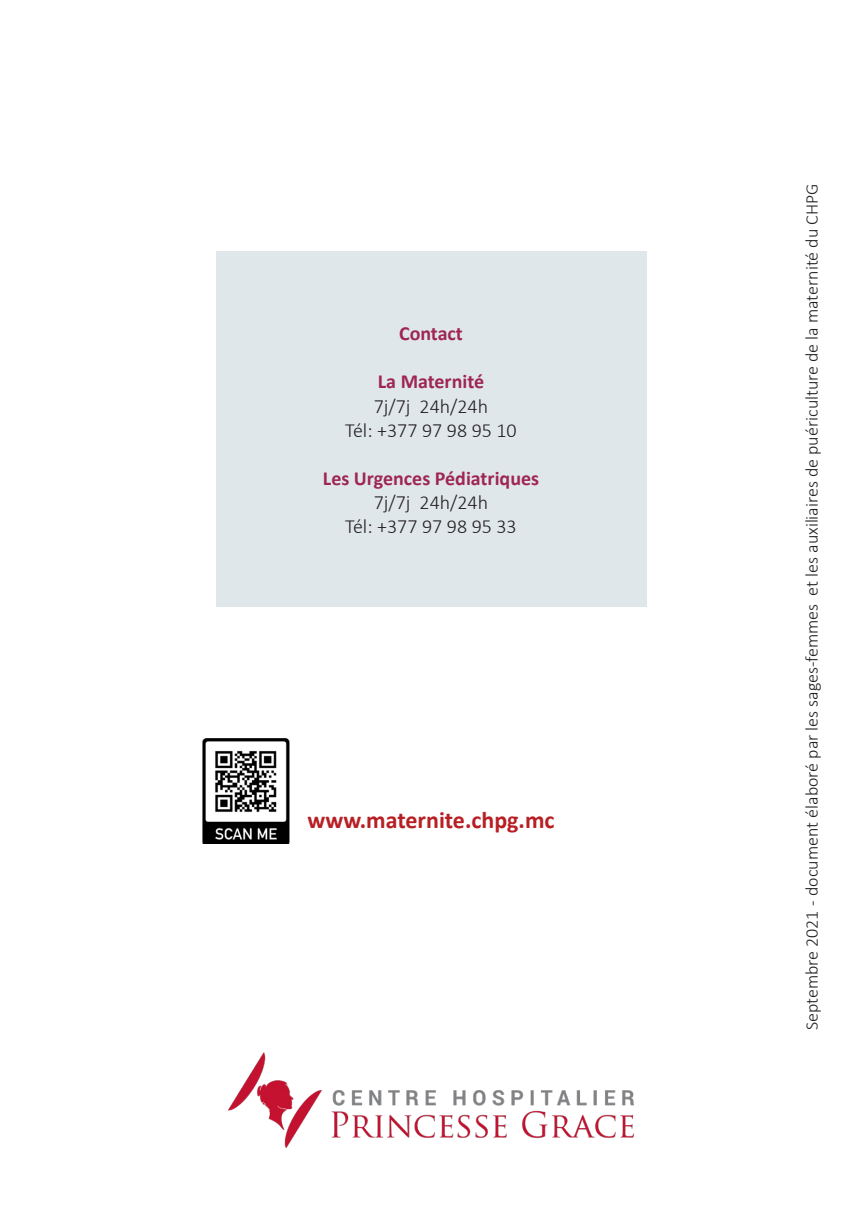
<style>
.page{position:relative;width:862px;height:1214px;background:#fff}
.page>*{position:absolute;margin:0;border:0;box-sizing:border-box;transform-origin:0 0}
.t1{font:700 24px "Calibri";color:#b71f24}
.t2{font:300 20px "Calibri";color:#231f20}
.t3{font:700 20px "Calibri";color:#9e2654}
.t4{font:300 18px "Calibri";color:#231f20}
</style>
<div class="page">
<div style="left:216px;top:251px;width:430px;height:356px;background:#e0e7eb"></div>
<img style="left:229px;top:1052px;width:404px;height:94px">
<img style="left:202px;top:738px;width:88px;height:105px">
<p class="t3" style="left:399px;top:319px;width:65px">Contact</p>
<p class="t3" style="left:378px;top:367px;width:108px">La Maternité</p>
<p class="t2" style="left:374px;top:393px;width:116px">7j/7j 24h/24h</p>
<p class="t2" style="left:345px;top:417px;width:173px">Tél: +377 97 98 95 10</p>
<p class="t3" style="left:323px;top:463px;width:218px">Les Urgences Pédiatriques</p>
<p class="t2" style="left:374px;top:489px;width:116px">7j/7j 24h/24h</p>
<p class="t2" style="left:345px;top:513px;width:173px">Tél: +377 97 98 95 33</p>
<p class="t1" style="left:307px;top:802px;width:249px">www.maternite.chpg.mc</p>
<p class="t4" style="left:800px;top:1030px;width:848px;rotate:-90deg">Septembre 2021 - document élaboré par les sages-femmes et les auxiliaires de puériculture de la maternité du CHPG</p>
</div>
